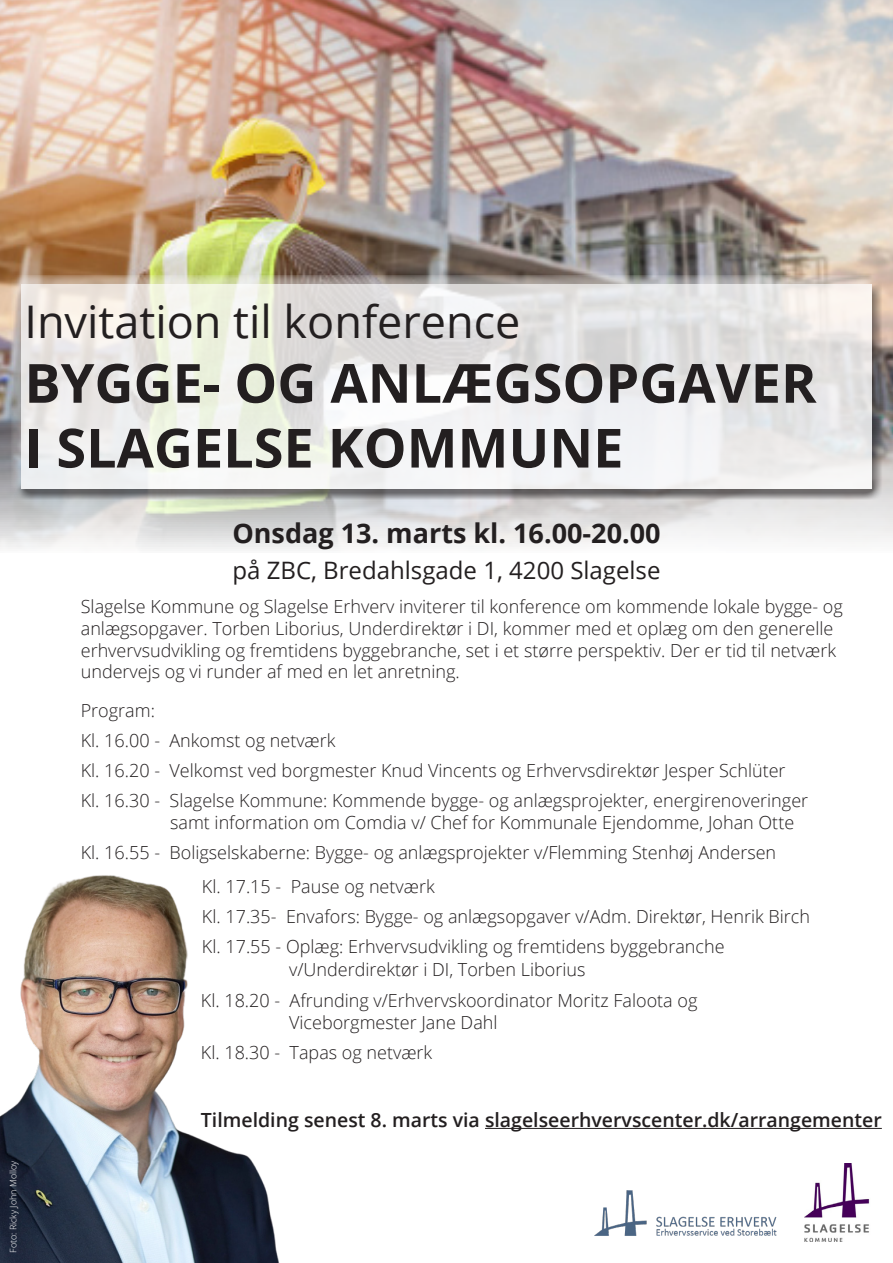
<style>
.page{position:relative;width:893px;height:1263px;background:#fff}
.page>*{position:absolute;margin:0;border:0;box-sizing:border-box;transform-origin:0 0}
.t1{font:700 54px "Open Sans";color:#231f20}
.t2{font:45px "Open Sans";color:#231f20}
.t3{font:700 27px "Open Sans";color:#231f20}
.t4{font:24px "Open Sans";color:#231f20}
.t5{font:600 19.5px "Open Sans";color:#231f20}
.t6{font:300 18px/21.6px "Open Sans";color:#231f20}
.t7{font:300 9px "Open Sans";color:#fff}
</style>
<div class="page">
<img style="left:0;top:0;width:893px;height:551px">
<hr style="left:485px;top:1128px;width:397px;height:1px;background:#231f20">
<img style="left:807px;top:1163px;width:63px;height:79px">
<img style="left:594px;top:1190px;width:213px;height:52px">
<div style="left:12px;top:278px;width:871px;height:222px;background:#231f20;opacity:.75"></div>
<svg style="left:21px;top:285px;width:851px;height:204px"></svg>
<img style="left:0;top:875px;width:279px;height:388px">
<p class="t2" style="left:24px;top:291px;width:497px">Invitation til konference</p>
<p class="t1" style="left:24px;top:345px;width:794px">BYGGE- OG ANLÆGSOPGAVER</p>
<p class="t1" style="left:24px;top:410px;width:600px">I SLAGELSE KOMMUNE</p>
<p class="t7" style="left:7px;top:1253px;width:94px;rotate:-90deg">Foto: Ricky John Molloy</p>
<p class="t3" style="left:232px;top:514px;width:430px">Onsdag 13. marts kl. 16.00-20.00</p>
<p class="t4" style="left:232px;top:553px;width:430px">på ZBC, Bredahlsgade 1, 4200 Slagelse</p>
<p class="t6" style="left:81px;top:595px;width:764px">Slagelse Kommune og Slagelse Erhverv inviterer til konference om kommende lokale bygge- og</p>
<p class="t6" style="left:81px;top:617px;width:757px">anlægsopgaver. Torben Liborius, Underdirektør i DI, kommer med et oplæg om den generelle erhvervsudvikling og fremtidens byggebranche, set i et større perspektiv. Der er tid til netværk undervejs og vi runder af med en let anretning.</p>
<p class="t6" style="left:81px;top:699px;width:76px">Program:</p>
<p class="t6" style="left:81px;top:729px;width:256px">Kl. 16.00 - Ankomst og netværk</p>
<p class="t6" style="left:81px;top:759px;width:706px">Kl. 16.20 - Velkomst ved borgmester Knud Vincents og Erhvervsdirektør Jesper Schlüter</p>
<p class="t6" style="left:81px;top:789px;width:729px">Kl. 16.30 - Slagelse Kommune: Kommende bygge- og anlægsprojekter, energirenoveringer</p>
<p class="t6" style="left:170px;top:812px;width:626px">samt information om Comdia v/ Chef for Kommunale Ejendomme, Johan Otte</p>
<p class="t6" style="left:81px;top:842px;width:697px">Kl. 16.55 - Boligselskaberne: Bygge- og anlægsprojekter v/Flemming Stenhøj Andersen</p>
<p class="t6" style="left:202px;top:875px;width:234px">Kl. 17.15 - Pause og netværk</p>
<p class="t6" style="left:202px;top:905px;width:610px">Kl. 17.35- Envafors: Bygge- og anlægsopgaver v/Adm. Direktør, Henrik Birch</p>
<p class="t6" style="left:202px;top:935px;width:524px">Kl. 17.55 - Oplæg: Erhvervsudvikling og fremtidens byggebranche</p>
<p class="t6" style="left:289px;top:958px;width:298px">v/Underdirektør i DI, Torben Liborius</p>
<p class="t6" style="left:201px;top:989px;width:498px">Kl. 18.20 - Afrunding v/Erhvervskoordinator Moritz Faloota og</p>
<p class="t6" style="left:289px;top:1011px;width:210px">Viceborgmester Jane Dahl</p>
<p class="t6" style="left:201px;top:1041px;width:233px">Kl. 18.30 - Tapas og netværk</p>
<p class="t5" style="left:201px;top:1106px;width:682px">Tilmelding senest 8. marts via slagelseerhvervscenter.dk/arrangementer</p>
</div>
